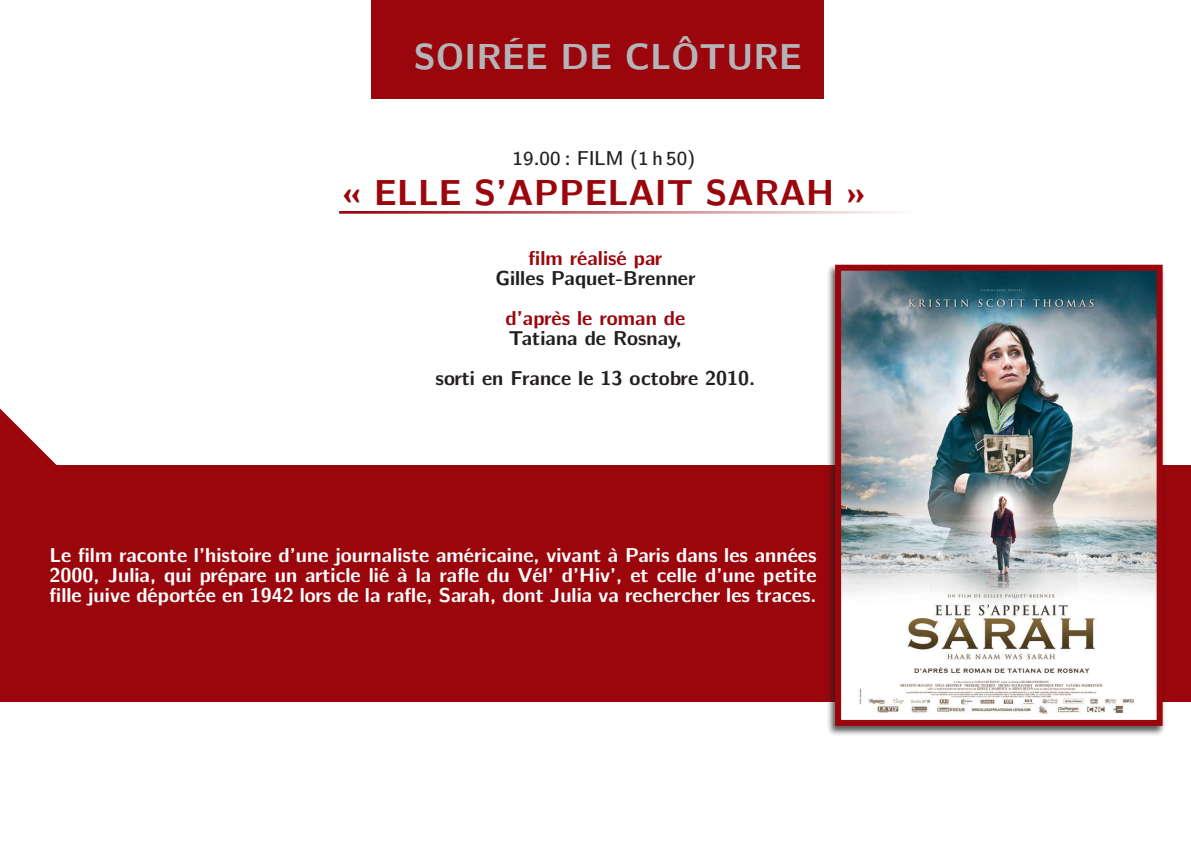
<style>
.page{position:relative;width:1191px;height:851px;background:#fff}
.page>*{position:absolute;margin:0;border:0;box-sizing:border-box;transform-origin:0 0}
.t1{font:700 36px "CMU Bright";color:#9a060b}
.t2{font:700 36px "CMU Bright";color:#b4b5b8}
.t3{font:700 20px/20px "CMU Bright";color:#fff;text-align:justify}
.t4{font:700 20px "CMU Bright";color:#231f20}
.t5{font:700 20px "CMU Bright";color:#9a060b}
.t6{font:600 20px "CMU Bright";color:#231f20}
.s1{font-style:inherit}
</style>
<div class="page">
<div style="left:371px;top:0;width:452px;height:99px;background:#9a060b"></div>
<svg style="left:0;top:408px;width:57px;height:57px"></svg>
<div style="left:0;top:465px;width:1191px;height:237px;background:#9a060b"></div>
<div style="left:826px;top:263px;width:340px;height:473px;background:#231f20;opacity:.75"></div>
<img style="left:842px;top:272px;width:313px;height:446px">
<div style="left:835px;top:265px;width:327px;height:460px;border:6px solid #9a060b"></div>
<hr style="left:339px;top:211px;width:741px;height:3px;background:#9a060b">
<p class="t2" style="left:414px;top:26px;width:389px">SOIRÉE DE CLÔTURE</p>
<p class="t6" style="left:512px;top:141px;width:184px">19.00 : FILM (1 <span class="s1">h</span> 50)</p>
<p class="t1" style="left:341px;top:162px;width:527px">« ELLE S’APPELAIT SARAH »</p>
<p class="t5" style="left:528px;top:241px;width:135px">film réalisé par</p>
<p class="t4" style="left:495px;top:261px;width:202px">Gilles Paquet-Brenner</p>
<p class="t5" style="left:505px;top:301px;width:181px">d’après le roman de</p>
<p class="t4" style="left:509px;top:321px;width:174px">Tatiana de Rosnay,</p>
<p class="t4" style="left:435px;top:361px;width:321px">sorti en France le 13 octobre 2010.</p>
<p class="t3" style="left:50px;top:544px;width:768px">Le film raconte l’histoire d’une journaliste américaine, vivant à Paris dans les années 2000, Julia, qui prépare un article lié à la rafle du Vél’ d’Hiv’, et celle d’une petite fille juive déportée en 1942 lors de la rafle, Sarah, dont Julia va rechercher les traces.</p>
</div>
